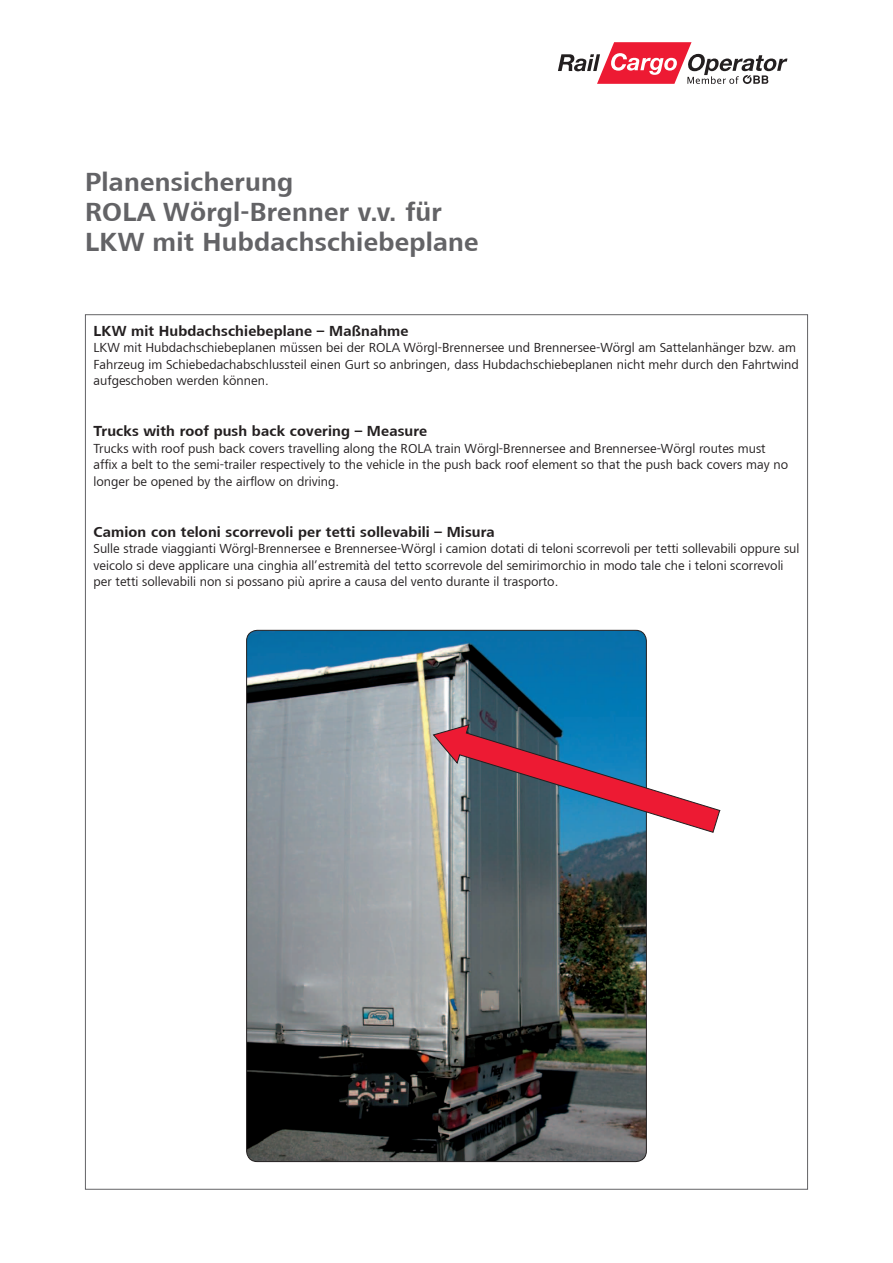
<style>
.page{position:relative;width:893px;height:1263px;background:#fff}
.page>*{position:absolute;margin:0;border:0;box-sizing:border-box;transform-origin:0 0}
.OeKOMBI_Head{font:700 27px "Lino Frutiger Next";letter-spacing:.01em;color:#636366}
.Subhead{font:700 15px "Lino Frutiger Next";letter-spacing:.01em;color:#231f20}
.OeKOMBI_Copy{font:13.5px/16.5px "Lino Frutiger Next";color:#231f20}
</style>
<div class="page">
<svg style="left:558px;top:42px;width:229px;height:42px"></svg>
<img style="left:247px;top:630px;width:399px;height:531px">
<svg style="left:432px;top:723px;width:289px;height:110px"></svg>
<p class="OeKOMBI_Head" style="left:85px;top:167px;width:210px">Planensicherung</p>
<p class="OeKOMBI_Head" style="left:85px;top:197px;width:358px">ROLA Wörgl-Brenner v.v. für</p>
<p class="OeKOMBI_Head" style="left:85px;top:227px;width:395px">LKW mit Hubdachschiebeplane</p>
<p class="Subhead" style="left:94px;top:322px;width:317px">LKW mit Hubdachschiebeplane – Maßnahme</p>
<p class="OeKOMBI_Copy" style="left:94px;top:339px;width:707px">LKW mit Hubdachschiebeplanen müssen bei der ROLA Wörgl-Brennersee und Brennersee-Wörgl am Sattelanhänger bzw. am<br>Fahrzeug im Schiebedachabschlussteil einen Gurt so anbringen, dass Hubdachschiebeplanen nicht mehr durch den Fahrtwind aufgeschoben werden können.</p>
<p class="Subhead" style="left:94px;top:423px;width:335px">Trucks with roof push back covering – Measure</p>
<p class="OeKOMBI_Copy" style="left:94px;top:440px;width:696px">Trucks with roof push back covers travelling along the ROLA train Wörgl-Brennersee and Brennersee-Wörgl routes must affix a belt to the semi-trailer respectively to the vehicle in the push back roof element so that the push back covers may no longer be opened by the airflow on driving.</p>
<p class="Subhead" style="left:94px;top:523px;width:403px">Camion con teloni scorrevoli per tetti sollevabili – Misura</p>
<p class="OeKOMBI_Copy" style="left:94px;top:540px;width:707px">Sulle strade viaggianti Wörgl-Brennersee e Brennersee-Wörgl i camion dotati di teloni scorrevoli per tetti sollevabili oppure sul veicolo si deve applicare una cinghia all’estremità del tetto scorrevole del semirimorchio in modo tale che i teloni scorrevoli per tetti sollevabili non si possano più aprire a causa del vento durante il trasporto.</p>
</div>
